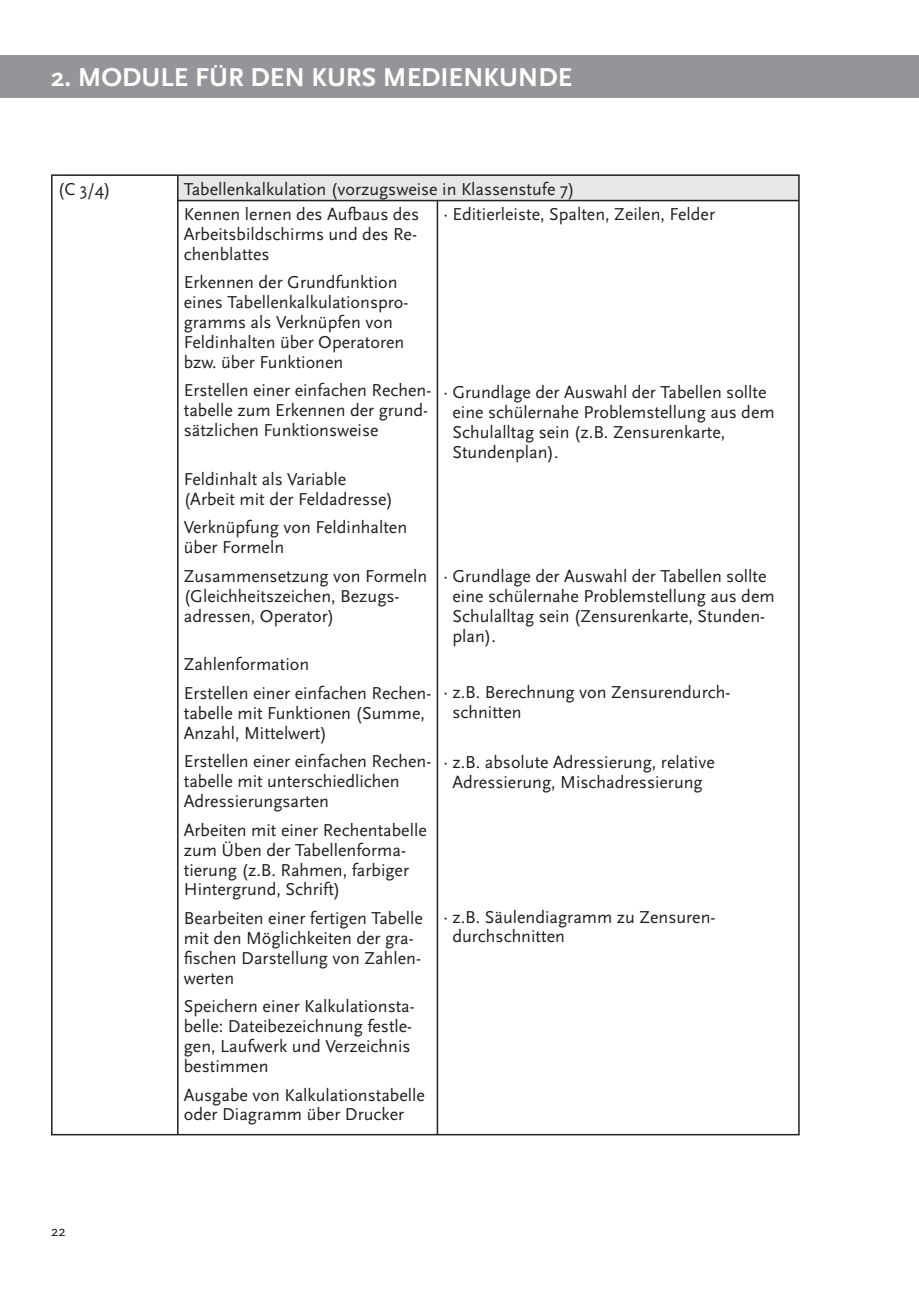
<style>
.page{position:relative;width:919px;height:1289px;background:#fff}
.page>*{position:absolute;margin:0;border:0;box-sizing:border-box;transform-origin:0 0}
.t1{font:700 27px "Scala Sans";color:#fff}
.t2{font:18px/19.8px "Scala Sans";color:#231f20}
.t3{font:15px "Scala Sans";color:#231f20}
</style>
<div class="page">
<div style="left:0;top:55px;width:906px;height:43px;background:#939598"></div>
<div style="left:906px;top:55px;width:12px;height:43px;background:#939598"></div>
<div style="left:178px;top:175px;width:620px;height:25px;background:#e6e7e9"></div>
<hr style="left:51px;top:174px;width:127px;height:2px;background:#231f20">
<hr style="left:51px;top:176px;width:2px;height:24px;background:#231f20">
<hr style="left:178px;top:174px;width:259px;height:2px;background:#231f20">
<svg style="left:177px;top:176px;width:1px;height:24px"></svg>
<hr style="left:437px;top:174px;width:362px;height:2px;background:#231f20">
<svg style="left:798px;top:176px;width:1px;height:24px"></svg>
<hr style="left:51px;top:200px;width:2px;height:933px;background:#231f20">
<hr style="left:177px;top:200px;width:260px;height:1px;background:#231f20">
<hr style="left:177px;top:201px;width:1px;height:932px;background:#231f20">
<hr style="left:437px;top:200px;width:362px;height:1px;background:#231f20">
<hr style="left:436px;top:201px;width:2px;height:932px;background:#231f20">
<hr style="left:798px;top:201px;width:1px;height:932px;background:#231f20">
<hr style="left:51px;top:1133px;width:386px;height:2px;background:#231f20">
<hr style="left:437px;top:1133px;width:362px;height:2px;background:#231f20">
<h1 class="t1" style="left:51px;top:66px;width:522px">2. MODULE FÜR DEN KURS MEDIENKUNDE</h1>
<p class="t2" style="left:58px;top:180px;width:55px">(C 3/4)</p>
<p class="t2" style="left:184px;top:177px;width:392px;line-height:25.3px">Tabellenkalkulation (vorzugsweise in Klassenstufe 7)<br>Kennen lernen des Aufbaus des</p>
<p class="t2" style="left:184px;top:225px;width:235px">Arbeitsbildschirms und des Re&shy;chenblattes</p>
<p class="t2" style="left:184px;top:273px;width:226px">Erkennen der Grundfunktion eines Tabellenkalkulationspro&shy;gramms als Verknüpfen von<br>Feldinhalten über Operatoren bzw. über Funktionen</p>
<p class="t2" style="left:184px;top:381px;width:249px">Erstellen einer einfachen Rechen&shy;tabelle zum Erkennen der grund&shy;sätzlichen Funktionsweise</p>
<p class="t2" style="left:184px;top:470px;width:211px">Feldinhalt als Variable (Arbeit mit der Feldadresse)</p>
<p class="t2" style="left:184px;top:518px;width:225px">Verknüpfung von Feldinhalten über Formeln</p>
<p class="t2" style="left:184px;top:567px;width:245px">Zusammensetzung von Formeln (Gleichheitszeichen, Bezugs&shy;adressen, Operator)</p>
<p class="t2" style="left:184px;top:651px;width:249px;line-height:28.8px">Zahlenformation<br>Erstellen einer einfachen Rechen-</p>
<p class="t2" style="left:184px;top:704px;width:243px">tabelle mit Funktionen (Summe,<br>Anzahl, Mittelwert)</p>
<p class="t2" style="left:184px;top:752px;width:249px">Erstellen einer einfachen Rechen&shy;tabelle mit unterschiedlichen<br>Adressierungsarten</p>
<p class="t2" style="left:184px;top:821px;width:244px">Arbeiten mit einer Rechentabelle zum Üben der Tabellenforma&shy;tierung (z.B. Rahmen, farbiger<br>Hintergrund, Schrift)</p>
<p class="t2" style="left:184px;top:909px;width:241px">Bearbeiten einer fertigen Tabelle mit den Möglichkeiten der gra&shy;fischen Darstellung von Zahlen&shy;werten</p>
<p class="t2" style="left:184px;top:997px;width:232px">Speichern einer Kalkulationsta&shy;belle: Dateibezeichnung festle&shy;gen, Laufwerk und Verzeichnis bestimmen</p>
<p class="t2" style="left:184px;top:1085px;width:243px">Ausgabe von Kalkulationstabelle oder Diagramm über Drucker</p>
<p class="t2" style="left:443px;top:205px;width:273px">· Editierleiste, Spalten, Zeilen, Felder</p>
<p class="t2" style="left:452px;top:383px;width:324px;text-indent:-9px">· Grundlage der Auswahl der Tabellen sollte eine schülernahe Problemstellung aus dem Schulalltag sein (z.B. Zensurenkarte, Stundenplan).</p>
<p class="t2" style="left:452px;top:567px;width:324px;text-indent:-9px">· Grundlage der Auswahl der Tabellen sollte eine schülernahe Problemstellung aus dem Schulalltag sein (Zensurenkarte, Stunden&shy;plan).</p>
<p class="t2" style="left:452px;top:683px;width:279px;text-indent:-9px">· z.B. Berechnung von Zensurendurch&shy;schnitten</p>
<p class="t2" style="left:443px;top:753px;width:273px;text-align:center">· z.B. absolute Adressierung, relative<br>Adressierung, Mischadressierung</p>
<p class="t2" style="left:452px;top:907px;width:264px;text-indent:-9px">· z.B. Säulendiagramm zu Zensuren&shy;durchschnitten</p>
<p class="t3" style="left:51px;top:1224px;width:16px">22</p>
</div>
